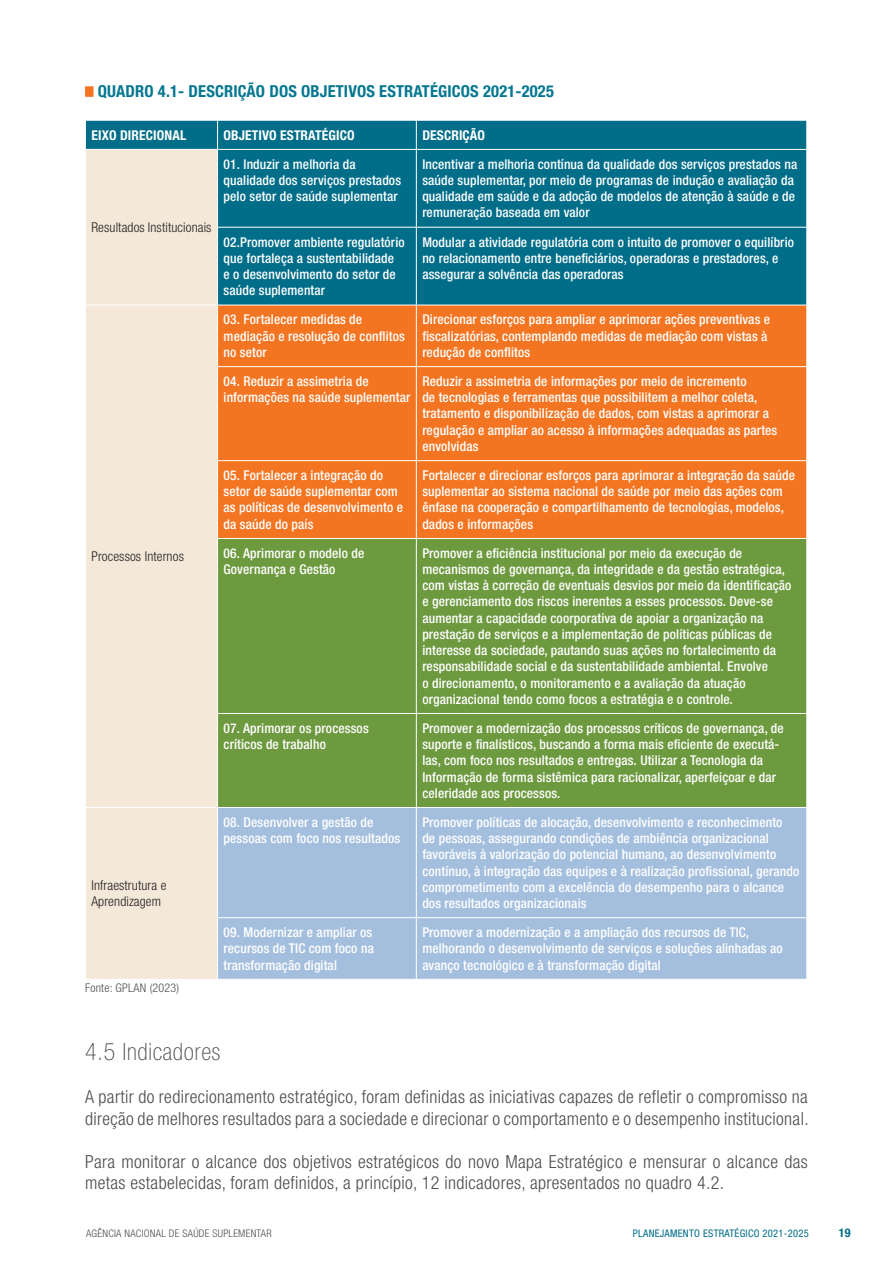
<style>
.page{position:relative;width:893px;height:1263px;background:#fff}
.page>*{position:absolute;margin:0;border:0;box-sizing:border-box;transform-origin:0 0}
.t1{font:100 condensed 24px "Helvetica Neue LT Std";letter-spacing:.03em;color:#4b4c4d}
.t2{font:300 condensed 18px/21.6px "Helvetica Neue LT Std";letter-spacing:.02em;color:#4b4c4d}
.t3{font:700 condensed 16.5px "Helvetica Neue LT Std";letter-spacing:.01em;color:#047791}
.t4{font:500 condensed 13.5px/16.2px "Helvetica Neue LT Std";letter-spacing:.01em;color:#fff}
.t5{font:300 condensed 13.5px/16.2px "Helvetica Neue LT Std";letter-spacing:.01em;color:#231f20}
.t6{font:700 condensed 13.5px "Helvetica Neue LT Std";letter-spacing:.01em;color:#fff}
.t7{font:300 condensed 12px "Helvetica Neue LT Std";letter-spacing:.02em;color:#4b4c4d}
.t8{font:700 condensed 12px "Helvetica Neue LT Std";color:#006d89}
.t9{font:300 condensed 10.5px "Helvetica Neue LT Std";letter-spacing:.025em;color:#4b4c4d}
.t10{font:condensed 10.5px "Helvetica Neue LT Std";letter-spacing:.025em;color:#006d89}
</style>
<div class="page">
<div style="left:85px;top:86px;width:9px;height:11px;background:#f47521"></div>
<div style="left:86px;top:121px;width:720px;height:184px;background:#006d89"></div>
<div style="left:86px;top:150px;width:131px;height:829px;background:#f4e8d9"></div>
<div style="left:218px;top:306px;width:588px;height:232px;background:#f47521"></div>
<div style="left:218px;top:539px;width:588px;height:268px;background:#6d993f"></div>
<div style="left:218px;top:808px;width:588px;height:171px;background:#a4bfde"></div>
<svg style="left:85px;top:121px;width:1px;height:28px"></svg>
<svg style="left:217px;top:121px;width:1px;height:28px"></svg>
<svg style="left:416px;top:121px;width:1px;height:28px"></svg>
<svg style="left:806px;top:121px;width:1px;height:28px"></svg>
<hr style="left:85px;top:149px;width:133px;height:1px;background:#fff">
<hr style="left:218px;top:149px;width:198px;height:1px;background:#fff">
<hr style="left:217px;top:150px;width:1px;height:77px;background:#fff">
<hr style="left:416px;top:149px;width:391px;height:1px;background:#fff">
<hr style="left:416px;top:150px;width:1px;height:77px;background:#fff">
<hr style="left:217px;top:227px;width:199px;height:1px;background:#fff">
<hr style="left:217px;top:228px;width:1px;height:77px;background:#fff">
<hr style="left:416px;top:227px;width:391px;height:1px;background:#fff">
<hr style="left:416px;top:228px;width:1px;height:77px;background:#fff">
<hr style="left:85px;top:305px;width:133px;height:1px;background:#fff">
<hr style="left:416px;top:305px;width:1px;height:61px;background:#fff">
<hr style="left:217px;top:366px;width:199px;height:1px;background:#fff">
<hr style="left:416px;top:366px;width:391px;height:1px;background:#fff">
<hr style="left:416px;top:367px;width:1px;height:93px;background:#fff">
<hr style="left:217px;top:460px;width:199px;height:1px;background:#fff">
<hr style="left:416px;top:460px;width:391px;height:1px;background:#fff">
<hr style="left:416px;top:461px;width:1px;height:77px;background:#fff">
<hr style="left:416px;top:539px;width:1px;height:174px;background:#fff">
<hr style="left:217px;top:713px;width:199px;height:1px;background:#fff">
<hr style="left:416px;top:713px;width:391px;height:1px;background:#fff">
<hr style="left:416px;top:714px;width:1px;height:93px;background:#fff">
<hr style="left:85px;top:807px;width:133px;height:1px;background:#fff">
<hr style="left:416px;top:808px;width:1px;height:109px;background:#fff">
<hr style="left:217px;top:917px;width:199px;height:1px;background:#fff">
<hr style="left:416px;top:917px;width:391px;height:1px;background:#fff">
<hr style="left:416px;top:918px;width:1px;height:61px;background:#fff">
<p class="t3" style="left:98px;top:81px;width:458px">QUADRO 4.1- DESCRIÇÃO DOS OBJETIVOS ESTRATÉGICOS 2021-2025</p>
<p class="t6" style="left:91px;top:127px;width:96px">EIXO DIRECIONAL</p>
<p class="t6" style="left:224px;top:127px;width:133px">OBJETIVO ESTRATÉGICO</p>
<p class="t6" style="left:422px;top:127px;width:64px">DESCRIÇÃO</p>
<p class="t5" style="left:91px;top:219px;width:122px">Resultados Institucionais</p>
<p class="t5" style="left:91px;top:548px;width:94px">Processos Internos</p>
<p class="t5" style="left:91px;top:877px;width:77px">Infraestrutura e<br>Aprendizagem</p>
<p class="t7" style="left:85px;top:981px;width:96px">Fonte: GPLAN (2023)</p>
<p class="t4" style="left:224px;top:156px;width:179px">01. Induzir a melhoria da qualidade dos serviços prestados pelo setor de saúde suplementar</p>
<p class="t4" style="left:422px;top:156px;width:376px">Incentivar a melhoria contínua da qualidade dos serviços prestados na saúde suplementar, por meio de programas de indução e avaliação da qualidade em saúde e da adoção de modelos de atenção à saúde e de remuneração baseada em valor</p>
<p class="t4" style="left:224px;top:234px;width:183px">02.Promover ambiente regulatório que fortaleça a sustentabilidade<br>e o desenvolvimento do setor de saúde suplementar</p>
<p class="t4" style="left:422px;top:234px;width:373px">Modular a atividade regulatória com o intuito de promover o equilíbrio no relacionamento entre beneficiários, operadoras e prestadores, e assegurar a solvência das operadoras</p>
<p class="t4" style="left:224px;top:311px;width:183px">03. Fortalecer medidas de mediação e resolução de conflitos no setor</p>
<p class="t4" style="left:422px;top:311px;width:349px">Direcionar esforços para ampliar e aprimorar ações preventivas e fiscalizatórias, contemplando medidas de mediação com vistas à redução de conflitos</p>
<p class="t4" style="left:224px;top:373px;width:188px">04. Reduzir a assimetria de informações na saúde suplementar</p>
<p class="t4" style="left:422px;top:373px;width:357px">Reduzir a assimetria de informações por meio de incremento<br>de tecnologias e ferramentas que possibilitem a melhor coleta, tratamento e disponibilização de dados, com vistas a aprimorar a regulação e ampliar ao acesso à informações adequadas as partes envolvidas</p>
<p class="t4" style="left:224px;top:467px;width:181px">05. Fortalecer a integração do setor de saúde suplementar com as políticas de desenvolvimento e da saúde do país</p>
<p class="t4" style="left:422px;top:467px;width:374px">Fortalecer e direcionar esforços para aprimorar a integração da saúde suplementar ao sistema nacional de saúde por meio das ações com ênfase na cooperação e compartilhamento de tecnologias, modelos, dados e informações</p>
<p class="t4" style="left:224px;top:545px;width:142px">06. Aprimorar o modelo de<br>Governança e Gestão</p>
<p class="t4" style="left:422px;top:545px;width:371px">Promover a eficiência institucional por meio da execução de mecanismos de governança, da integridade e da gestão estratégica, com vistas à correção de eventuais desvios por meio da identificação e gerenciamento dos riscos inerentes a esses processos. Deve-se aumentar a capacidade coorporativa de apoiar a organização na prestação de serviços e a implementação de políticas públicas de interesse da sociedade, pautando suas ações no fortalecimento da responsabilidade social e da sustentabilidade ambiental. Envolve<br>o direcionamento, o monitoramento e a avaliação da atuação organizacional tendo como focos a estratégia e o controle.</p>
<p class="t4" style="left:224px;top:720px;width:147px">07. Aprimorar os processos críticos de trabalho</p>
<p class="t4" style="left:422px;top:720px;width:363px">Promover a modernização dos processos críticos de governança, de suporte e finalísticos, buscando a forma mais eficiente de executá&shy;las, com foco nos resultados e entregas. Utilizar a Tecnologia da Informação de forma sistêmica para racionalizar, aperfeiçoar e dar celeridade aos processos.</p>
<p class="t4" style="left:224px;top:814px;width:178px">08. Desenvolver a gestão de pessoas com foco nos resultados</p>
<p class="t4" style="left:422px;top:814px;width:378px">Promover políticas de alocação, desenvolvimento e reconhecimento<br>de pessoas, assegurando condições de ambiência organizacional favoráveis à valorização do potencial humano, ao desenvolvimento contínuo, à integração das equipes e à realização profissional, gerando comprometimento com a excelência do desempenho para o alcance dos resultados organizacionais</p>
<p class="t4" style="left:224px;top:924px;width:152px;text-align:justify">09. Modernizar e ampliar os recursos de TIC com foco na transformação digital</p>
<p class="t4" style="left:422px;top:924px;width:362px">Promover a modernização e a ampliação dos recursos de TIC, melhorando o desenvolvimento de serviços e soluções alinhadas ao avanço tecnológico e à transformação digital</p>
<h1 class="t1" style="left:85px;top:1038px;width:137px">4.5 Indicadores</h1>
<h2 class="t2" style="left:85px;top:1086px;width:725px">A partir do redirecionamento estratégico, foram definidas as iniciativas capazes de refletir o compromisso na direção de melhores resultados para a sociedade e direcionar o comportamento e o desempenho institucional.</h2>
<h2 class="t2" style="left:85px;top:1150px;width:724px">Para monitorar o alcance dos objetivos estratégicos do novo Mapa Estratégico e mensurar o alcance das metas estabelecidas, foram definidos, a princípio, 12 indicadores, apresentados no quadro 4.2.</h2>
<p class="t9" style="left:86px;top:1227px;width:187px">AGÊNCIA NACIONAL DE SAÚDE SUPLEMENTAR</p>
<p class="t10" style="left:633px;top:1227px;width:177px">PLANEJAMENTO ESTRATÉGICO 2021-2025</p>
<p class="t8" style="left:839px;top:1225px;width:13px">19</p>
</div>
